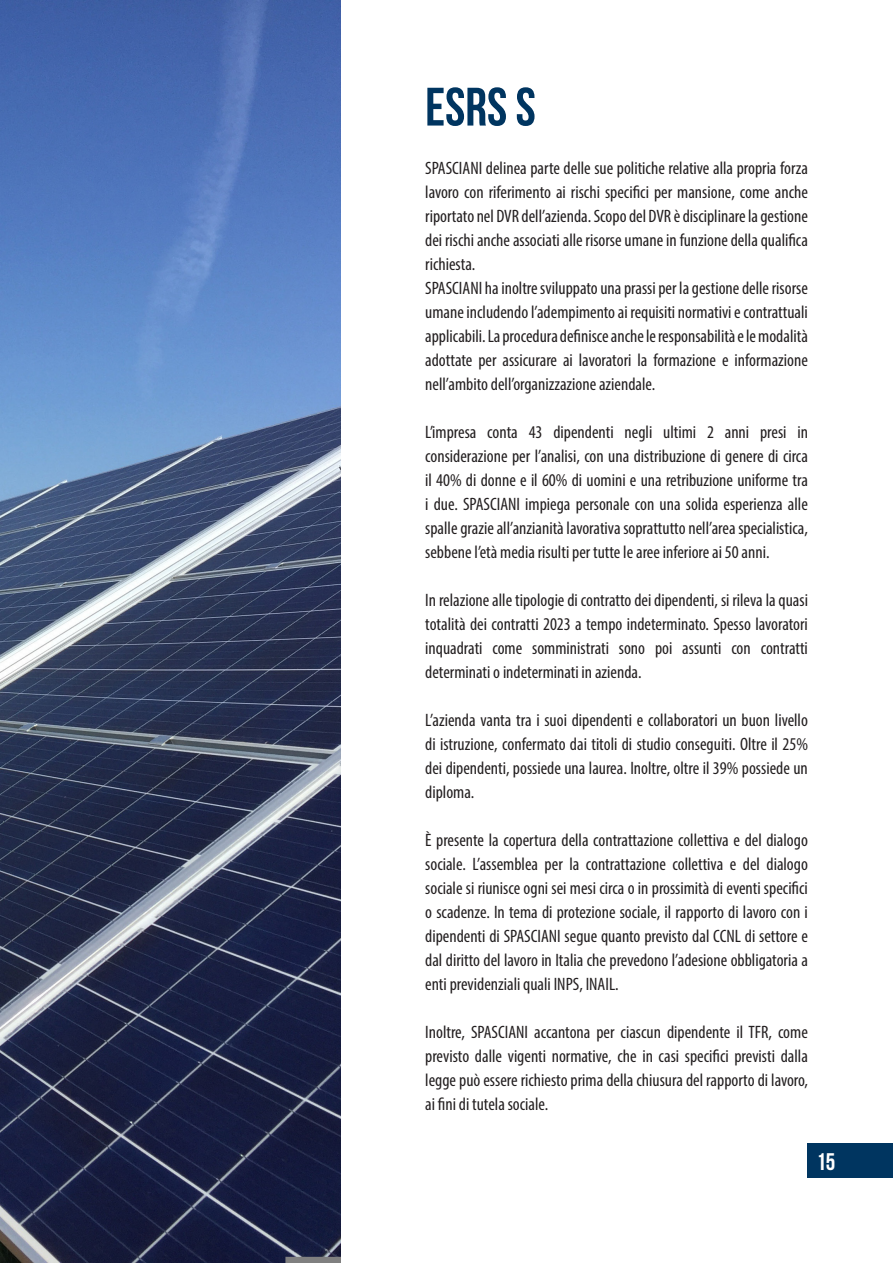
<style>
.page{position:relative;width:893px;height:1263px;background:#fff}
.page>*{position:absolute;margin:0;border:0;box-sizing:border-box;transform-origin:0 0}
.t1{font:700 54px "Bebas Neue";color:#003560}
.t2{font:700 24px "Bebas Neue";color:#fff}
.t3{font:condensed 18px/24px "Myriad Pro";color:#231f20;text-align:justify}
</style>
<div class="page">
<img style="left:0;top:0;width:340px;height:1263px">
<div style="left:808px;top:1144px;width:85px;height:34px;background:#003560"></div>
<p class="t1" style="left:425px;top:77px;width:112px">ESRS S</p>
<p class="t3" style="left:425px;top:155px;width:384px">SPASCIANI delinea parte delle sue politiche relative alla propria forza lavoro con riferimento ai rischi specifici per mansione, come anche riportato nel DVR dell’azienda. Scopo del DVR è disciplinare la gestione dei rischi anche associati alle risorse umane in funzione della qualifica richiesta.</p>
<p class="t3" style="left:425px;top:275px;width:384px">SPASCIANI ha inoltre sviluppato una prassi per la gestione delle risorse umane includendo l’adempimento ai requisiti normativi e contrattuali applicabili. La procedura definisce anche le responsabilità e le modalità adottate per assicurare ai lavoratori la formazione e informazione nell’ambito dell’organizzazione aziendale.</p>
<p class="t3" style="left:425px;top:419px;width:384px">L’impresa conta 43 dipendenti negli ultimi 2 anni presi in considerazione per l’analisi, con una distribuzione di genere di circa il 40% di donne e il 60% di uomini e una retribuzione uniforme tra i due. SPASCIANI impiega personale con una solida esperienza alle spalle grazie all’anzianità lavorativa soprattutto nell’area specialistica, sebbene l’età media risulti per tutte le aree inferiore ai 50 anni.</p>
<p class="t3" style="left:425px;top:587px;width:384px">In relazione alle tipologie di contratto dei dipendenti, si rileva la quasi totalità dei contratti 2023 a tempo indeterminato. Spesso lavoratori inquadrati come somministrati sono poi assunti con contratti determinati o indeterminati in azienda.</p>
<p class="t3" style="left:425px;top:707px;width:384px">L’azienda vanta tra i suoi dipendenti e collaboratori un buon livello di istruzione, confermato dai titoli di studio conseguiti. Oltre il 25% dei dipendenti, possiede una laurea. Inoltre, oltre il 39% possiede un diploma.</p>
<p class="t3" style="left:425px;top:827px;width:384px">È presente la copertura della contrattazione collettiva e del dialogo sociale. L’assemblea per la contrattazione collettiva e del dialogo sociale si riunisce ogni sei mesi circa o in prossimità di eventi specifici o scadenze. In tema di protezione sociale, il rapporto di lavoro con i dipendenti di SPASCIANI segue quanto previsto dal CCNL di settore e dal diritto del lavoro in Italia che prevedono l’adesione obbligatoria a enti previdenziali quali INPS, INAIL.</p>
<p class="t3" style="left:425px;top:1019px;width:384px">Inoltre, SPASCIANI accantona per ciascun dipendente il TFR, come previsto dalle vigenti normative, che in casi specifici previsti dalla legge può essere richiesto prima della chiusura del rapporto di lavoro, ai fini di tutela sociale.</p>
<h2 class="t2" style="left:816px;top:1148px;width:21px">15</h2>
</div>
